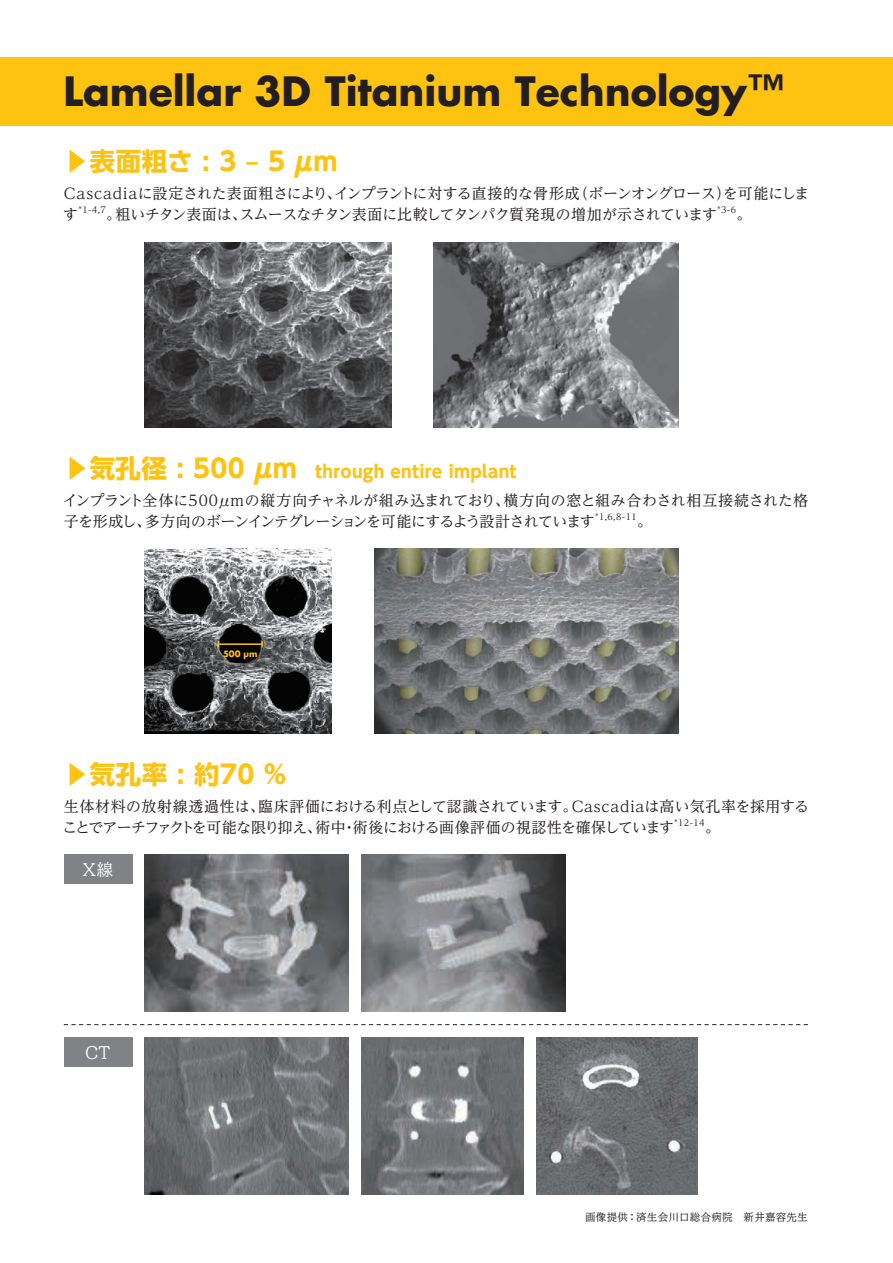
<style>
.page{position:relative;width:893px;height:1263px;background:#fff}
.page>*{position:absolute;margin:0;border:0;box-sizing:border-box;transform-origin:0 0}
.t1{font:700 39.3px "Futura For Stryker";color:#231f20}
.t2{font:700 25.5px "UD Shin Go Pro";letter-spacing:.02em;color:#fec210}
.t3{font:700 16.95px "UD Shin Go Pro";letter-spacing:.015em;color:#fec210}
.t4{font:16.95px "Ro NOW Std MM";color:#fff}
.t5{font:14.85px/21.3px "UD Reimin Pro";letter-spacing:-.02em;color:#231f20}
.t6{font:10.65px "Ro NOW Std MM";letter-spacing:.01em;color:#231f20}
.t7{font:8.7px "UD Reimin Pro";color:#231f20}
.t8{font:700 8.55px "Futura For Stryker";color:#fec210}
.s1{font-size:25.5px}
</style>
<div class="page">
<div style="left:0;top:57px;width:893px;height:68px;background:#fec210"></div>
<img style="left:145px;top:242px;width:246px;height:185px">
<img style="left:434px;top:242px;width:244px;height:185px">
<img style="left:145px;top:854px;width:204px;height:158px">
<img style="left:362px;top:854px;width:204px;height:158px">
<img style="left:145px;top:1037px;width:204px;height:158px">
<img style="left:362px;top:1037px;width:161px;height:158px">
<img style="left:536px;top:1037px;width:162px;height:158px">
<svg style="left:64px;top:1024px;width:744px;height:1px"></svg>
<div style="left:64px;top:854px;width:68px;height:30px;background:#808285"></div>
<div style="left:64px;top:1037px;width:68px;height:30px;background:#808285"></div>
<img style="left:145px;top:548px;width:187px;height:185px">
<img style="left:374px;top:548px;width:304px;height:185px">
<hr style="left:218px;top:643px;width:44px;height:2px;background:#fec210">
<h1 class="t1" style="left:64px;top:65px;width:722px">Lamellar 3D Titanium Technology™</h1>
<h2 class="t2" style="left:64px;top:141px;width:275px">▶︎表面粗さ : 3 – 5 μm</h2>
<p class="t5" style="left:63px;top:182px;width:748px">Cascadiaに設定された表面粗さにより、インプラントに対する直接的な骨形成（ボーンオングロース）を可能にします</p>
<p class="t7" style="left:78px;top:203px;width:29px">*1-4,7</p>
<p class="t5" style="left:106px;top:204px;width:612px">。粗いチタン表面は、スムースなチタン表面に比較してタンパク質発現の増加が示されています</p>
<p class="t7" style="left:717px;top:203px;width:20px">*3-6</p>
<p class="t5" style="left:736px;top:204px;width:16px">。</p>
<p class="t3" style="left:64px;top:458px;width:454px"><span class="s1">▶ 気孔径 : 500 μm</span> through entire implant</p>
<p class="t5" style="left:63px;top:489px;width:747px">インプラント全体に500μmの縦方向チャネルが組み込まれており、横方向の窓と組み合わされ相互接続された格子を形成し、多方向のボーンインテグレーションを可能にするよう設計されています</p>
<p class="t7" style="left:595px;top:510px;width:43px">*1,6,8-11</p>
<p class="t5" style="left:637px;top:511px;width:16px">。</p>
<p class="t8" style="left:223px;top:648px;width:36px">500 μm</p>
<h2 class="t2" style="left:64px;top:754px;width:224px">▶ 気孔率 : 約70 %</h2>
<p class="t5" style="left:62px;top:795px;width:748px">生体材料の放射線透過性は、臨床評価における利点として認識されています。Cascadiaは高い気孔率を採用することでアーチファクトを可能な限り抑え、術中・術後における画像評価の視認性を確保しています</p>
<p class="t7" style="left:674px;top:816px;width:32px">*12-14</p>
<p class="t5" style="left:705px;top:817px;width:16px">。</p>
<p class="t4" style="left:83px;top:858px;width:32px">X線</p>
<p class="t4" style="left:85px;top:1041px;width:27px">CT</p>
<p class="t6" style="left:585px;top:1210px;width:224px">画像提供：済生会川口総合病院　新井嘉容先生</p>
</div>
